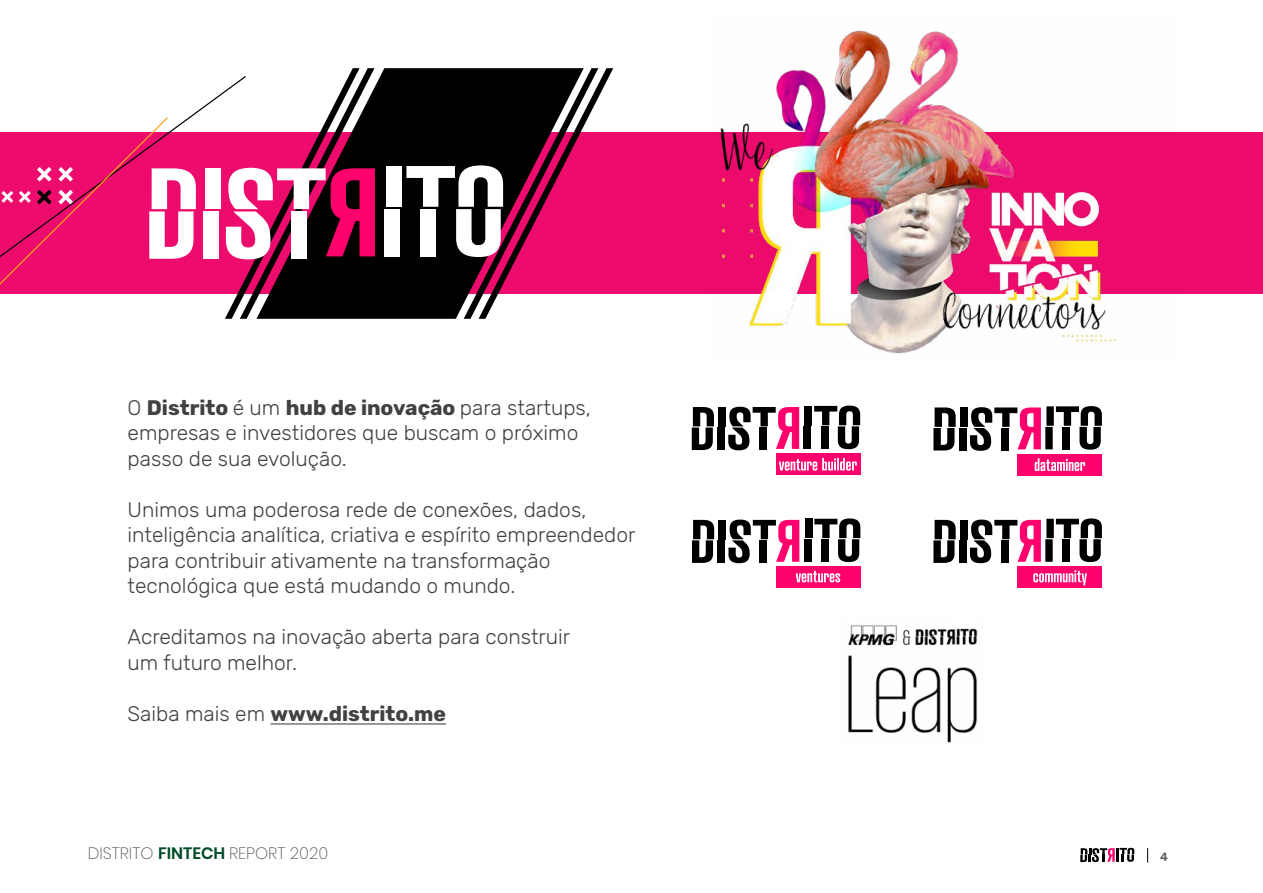
<style>
.page{position:relative;width:1263px;height:893px;background:#fff}
.page>*{position:absolute;margin:0;border:0;box-sizing:border-box;transform-origin:0 0}
.t1{font:300 21px/25.5px "Rubik";color:#414042}
.t2{font:700 21px "Rubik";color:#414042}
.t3{font:200 16.5px "Poppins";color:#58595b}
.t4{font:500 12px "Rubik";color:#58595b}
.s1{font-weight:700}
.s2{font-weight:300}
.s3{font-weight:600;color:#044c29}
</style>
<div class="page">
<svg style="left:1080px;top:848px;width:54px;height:14px"></svg>
<svg style="left:1147px;top:848px;width:1px;height:15px"></svg>
<hr style="left:271px;top:723px;width:175px;height:1px;background:#414042">
<div style="left:0;top:132px;width:1263px;height:162px;background:#ed0c6e"></div>
<svg style="left:933px;top:520px;width:23px;height:43px"></svg>
<div style="left:960px;top:520px;width:7px;height:19px;background:#000"></div>
<div style="left:959px;top:540px;width:7px;height:23px;background:#000"></div>
<svg style="left:970px;top:520px;width:71px;height:43px"></svg>
<div style="left:1001px;top:540px;width:7px;height:23px;background:#000"></div>
<div style="left:1046px;top:519px;width:8px;height:19px;background:#000"></div>
<div style="left:1045px;top:539px;width:8px;height:23px;background:#000"></div>
<svg style="left:1056px;top:518px;width:46px;height:44px"></svg>
<div style="left:1063px;top:539px;width:7px;height:23px;background:#000"></div>
<div style="left:1017px;top:567px;width:85px;height:21px;background:#ff006d"></div>
<svg style="left:1033px;top:570px;width:54px;height:15px"></svg>
<svg style="left:692px;top:520px;width:22px;height:43px"></svg>
<div style="left:719px;top:520px;width:7px;height:19px;background:#000"></div>
<div style="left:717px;top:540px;width:8px;height:23px;background:#000"></div>
<svg style="left:728px;top:520px;width:71px;height:43px"></svg>
<div style="left:759px;top:540px;width:8px;height:23px;background:#000"></div>
<div style="left:805px;top:519px;width:7px;height:19px;background:#000"></div>
<div style="left:804px;top:539px;width:7px;height:23px;background:#000"></div>
<svg style="left:814px;top:518px;width:46px;height:44px"></svg>
<div style="left:821px;top:539px;width:7px;height:23px;background:#000"></div>
<div style="left:776px;top:567px;width:84px;height:21px;background:#ff006d"></div>
<svg style="left:796px;top:571px;width:44px;height:11px"></svg>
<svg style="left:933px;top:407px;width:23px;height:43px"></svg>
<div style="left:960px;top:407px;width:7px;height:20px;background:#000"></div>
<div style="left:959px;top:428px;width:7px;height:22px;background:#000"></div>
<svg style="left:970px;top:407px;width:71px;height:44px"></svg>
<div style="left:1001px;top:428px;width:7px;height:22px;background:#000"></div>
<div style="left:1046px;top:406px;width:8px;height:20px;background:#000"></div>
<div style="left:1045px;top:427px;width:8px;height:22px;background:#000"></div>
<svg style="left:1056px;top:406px;width:46px;height:44px"></svg>
<div style="left:1063px;top:427px;width:7px;height:22px;background:#000"></div>
<div style="left:1017px;top:454px;width:85px;height:21px;background:#ff006d"></div>
<svg style="left:1035px;top:458px;width:50px;height:13px"></svg>
<svg style="left:692px;top:407px;width:22px;height:43px"></svg>
<div style="left:718px;top:407px;width:8px;height:19px;background:#000"></div>
<div style="left:717px;top:428px;width:8px;height:22px;background:#000"></div>
<svg style="left:728px;top:407px;width:71px;height:44px"></svg>
<div style="left:759px;top:428px;width:8px;height:22px;background:#000"></div>
<div style="left:805px;top:406px;width:7px;height:19px;background:#000"></div>
<div style="left:804px;top:426px;width:7px;height:23px;background:#000"></div>
<svg style="left:814px;top:406px;width:46px;height:44px"></svg>
<div style="left:821px;top:426px;width:7px;height:23px;background:#000"></div>
<div style="left:776px;top:454px;width:84px;height:21px;background:#ff006d"></div>
<svg style="left:779px;top:457px;width:78px;height:14px"></svg>
<img style="left:848px;top:625px;width:130px;height:118px">
<img style="left:719px;top:26px;width:397px;height:328px">
<div style="left:375px;top:68px;width:31px;height:251px;background:#000"></div>
<svg style="left:0;top:117px;width:169px;height:168px"></svg>
<svg style="left:149px;top:168px;width:47px;height:91px"></svg>
<div style="left:205px;top:168px;width:16px;height:41px;background:#fff"></div>
<div style="left:203px;top:211px;width:15px;height:48px;background:#fff"></div>
<svg style="left:225px;top:68px;width:150px;height:251px"></svg>
<div style="left:291px;top:211px;width:16px;height:48px;background:#fff"></div>
<div style="left:387px;top:166px;width:15px;height:41px;background:#fff"></div>
<div style="left:384px;top:209px;width:16px;height:47px;background:#fff"></div>
<svg style="left:406px;top:68px;width:207px;height:251px"></svg>
<div style="left:421px;top:209px;width:15px;height:47px;background:#fff"></div>
<svg style="left:37px;top:167px;width:15px;height:15px"></svg>
<svg style="left:37px;top:190px;width:15px;height:14px"></svg>
<svg style="left:1px;top:191px;width:12px;height:12px"></svg>
<svg style="left:58px;top:167px;width:15px;height:15px"></svg>
<svg style="left:58px;top:190px;width:15px;height:14px"></svg>
<svg style="left:19px;top:191px;width:12px;height:12px"></svg>
<p class="t1" style="left:128px;top:395px;width:465px">O <span class="s1">Distrito</span> é um <span class="s1">hub de inovação</span> para startups, empresas e investidores que buscam o próximo passo de sua evolução.</p>
<p class="t1" style="left:128px;top:497px;width:509px">Unimos uma poderosa rede de conexões, dados, inteligência analítica, criativa e espírito empreendedor para contribuir ativamente na transformação tecnológica que está mudando o mundo.</p>
<p class="t1" style="left:128px;top:625px;width:444px">Acreditamos na inovação aberta para construir um futuro melhor.</p>
<p class="t2" style="left:128px;top:701px;width:320px"><span class="s2">Saiba mais em</span> www.distrito.me</p>
<p class="t3" style="left:88px;top:843px;width:242px">DISTRITO <span class="s3">FINTECH</span> REPORT 2020</p>
<p class="t4" style="left:1160px;top:850px;width:9px">4</p>
</div>
